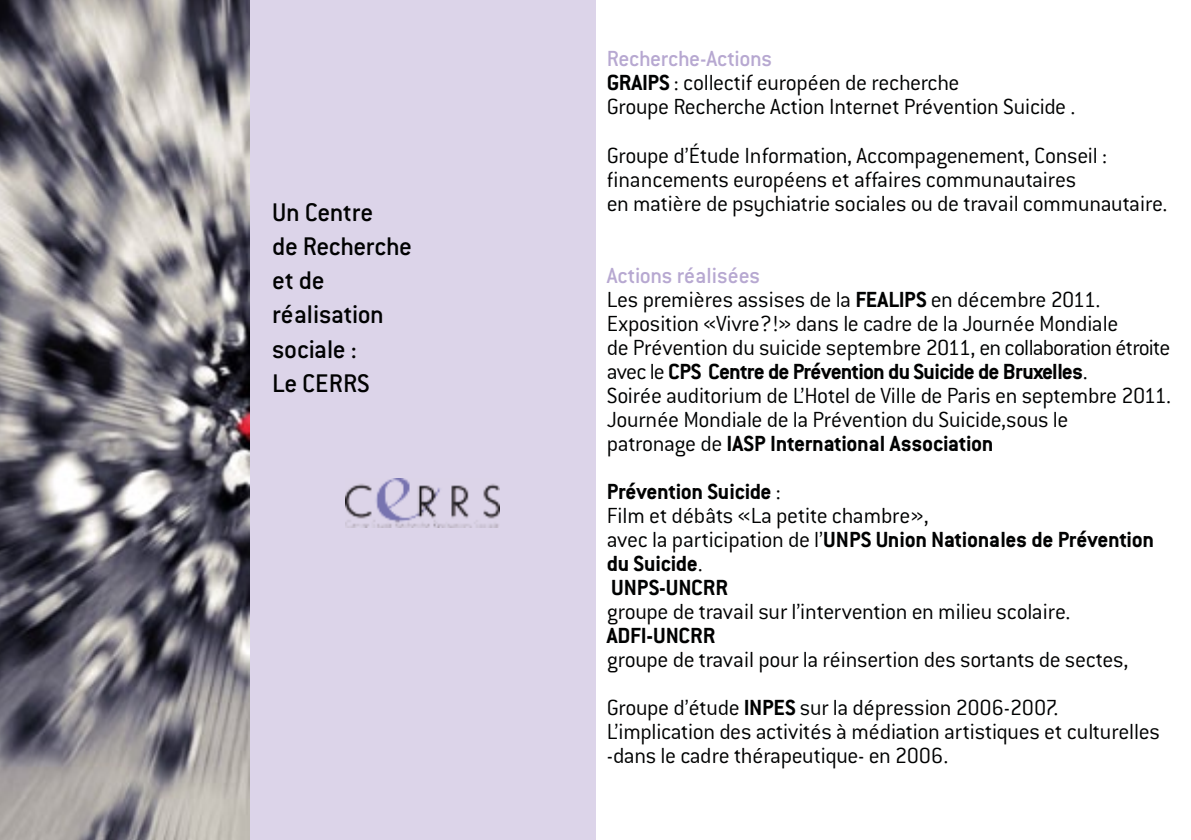
<style>
.page{position:relative;width:1191px;height:840px;background:#fff}
.page>*{position:absolute;margin:0;border:0;box-sizing:border-box;transform-origin:0 0}
.t1{font:500 28px/34px "Conduit ITC";letter-spacing:-.015em;color:#010202}
.t2{font:300 24px/24px "Conduit ITC";letter-spacing:-.015em;color:#010202}
.t3{font:700 24px/24px "Conduit ITC";letter-spacing:-.015em;color:#010202}
.s1{font-weight:500;color:#b7a8d1}
.s2{font-weight:700}
.s3{font-weight:300}
</style>
<div class="page">
<div style="left:0;top:0;width:595px;height:839px;background:#dcd4e9"></div>
<img style="left:346px;top:478px;width:153px;height:49px">
<img style="left:0;top:0;width:249px;height:839px">
<p class="t1" style="left:272px;top:195px;width:141px">Un Centre<br>de Recherche et de réalisation sociale :<br>Le CERRS</p>
<p class="t2" style="left:607px;top:47px;width:470px"><span class="s1">Recherche-Actions<br></span><span class="s2">GRAIPS</span> : collectif européen de recherche<br>Groupe Recherche Action Internet Prévention Suicide .</p>
<p class="t2" style="left:607px;top:143px;width:562px">Groupe d’Étude Information, Accompagenement, Conseil : financements européens et affaires communautaires<br>en matière de psychiatrie sociales ou de travail communautaire.</p>
<p class="t2" style="left:607px;top:263px;width:566px"><span class="s1">Actions réalisées<br></span>Les premières assises de la <span class="s2">FEALIPS</span> en décembre 2011.<br>Exposition «Vivre?!» dans le cadre de la Journée Mondiale<br>de Prévention du suicide septembre 2011, en collaboration étroite avec le <span class="s2">CPS Centre de Prévention du Suicide de Bruxelles</span>.<br>Soirée auditorium de L’Hotel de Ville de Paris en septembre 2011.<br>Journée Mondiale de la Prévention du Suicide,sous le<br>patronage de <span class="s2">IASP International Association</span></p>
<p class="t3" style="left:607px;top:478px;width:549px">Prévention Suicide <span class="s3">:<br>Film et débâts «La petite chambre»,<br>avec la participation de l’</span>UNPS Union Nationales de Prévention du Suicide<span class="s3">.<br></span>UNPS-UNCRR</p>
<p class="t2" style="left:607px;top:599px;width:465px">groupe de travail sur l’intervention en milieu scolaire.</p>
<p class="t3" style="left:607px;top:622px;width:110px">ADFI-UNCRR</p>
<p class="t2" style="left:607px;top:635px;width:523px;line-height:48px">groupe de travail pour la réinsertion des sortants de sectes,<br>Groupe d’étude <span class="s2">INPES</span> sur la dépression 2006-2007.</p>
<p class="t2" style="left:607px;top:719px;width:554px">L’implication des activités à médiation artistiques et culturelles -dans le cadre thérapeutique- en 2006.</p>
</div>
